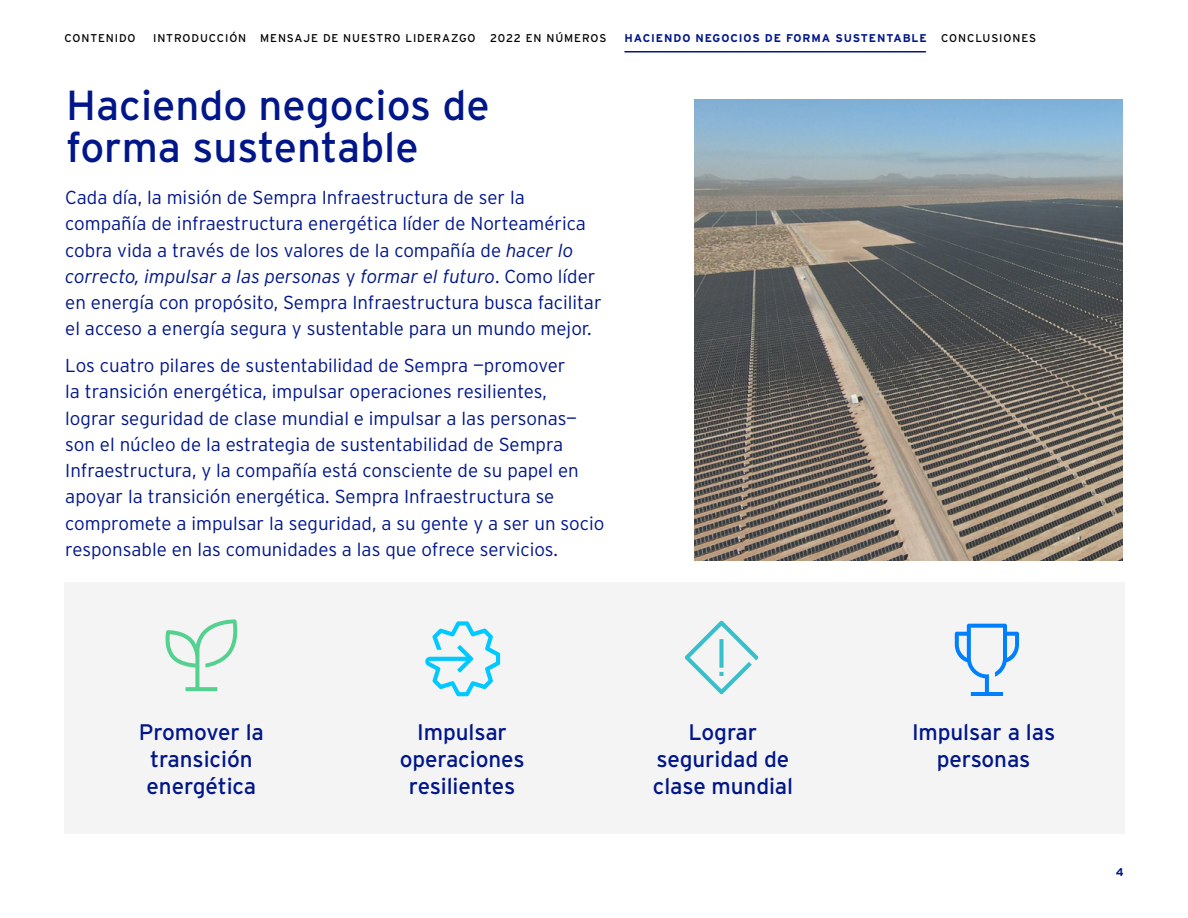
<style>
.page{position:relative;width:1188px;height:918px;background:#fff}
.page>*{position:absolute;margin:0;border:0;box-sizing:border-box;transform-origin:0 0}
.t1{font:42px/42px "Interstate";color:#001689}
.t2{font:22.5px/27px "Interstate";letter-spacing:-.005em;color:#001689;text-align:center}
.t3{font:300 18.75px/26.2px "Interstate";color:#001689}
.t4{font:11.25px "Interstate";letter-spacing:.08em;color:#000}
.t5{font:700 11.25px "Interstate";letter-spacing:.08em;color:#001689}
.s1{font-style:italic}
</style>
<div class="page">
<div style="left:64px;top:582px;width:1061px;height:252px;background:#f4f4f4"></div>
<svg style="left:165px;top:619px;width:73px;height:72px"></svg>
<svg style="left:425px;top:621px;width:75px;height:75px"></svg>
<svg style="left:685px;top:621px;width:73px;height:73px"></svg>
<svg style="left:955px;top:624px;width:64px;height:72px"></svg>
<img style="left:694px;top:99px;width:429px;height:462px">
<hr style="left:624px;top:51px;width:302px;height:2px;background:#001689">
<p class="t4" style="left:64px;top:32px;width:73px">CONTENIDO</p>
<p class="t4" style="left:153px;top:32px;width:324px">INTRODUCCIÓN MENSAJE DE NUESTRO LIDERAZGO</p>
<p class="t4" style="left:490px;top:32px;width:118px">2022 EN NÚMEROS</p>
<p class="t5" style="left:624px;top:32px;width:304px">HACIENDO NEGOCIOS DE FORMA SUSTENTABLE</p>
<p class="t4" style="left:941px;top:32px;width:96px">CONCLUSIONES</p>
<h1 class="t1" style="left:66px;top:84px;width:425px">Haciendo negocios de forma sustentable</h1>
<p class="t3" style="left:65px;top:184px;width:538px">Cada día, la misión de Sempra Infraestructura de ser la compañía de infraestructura energética líder de Norteamérica cobra vida a través de los valores de la compañía de <span class="s1">hacer lo correcto, impulsar a las personas</span> y <span class="s1">formar el futuro</span>. Como líder en energía con propósito, Sempra Infraestructura busca facilitar el acceso a energía segura y sustentable para un mundo mejor.</p>
<p class="t3" style="left:65px;top:352px;width:541px">Los cuatro pilares de sustentabilidad de Sempra —promover<br>la transición energética, impulsar operaciones resilientes,<br>lograr seguridad de clase mundial e impulsar a las personas— son el núcleo de la estrategia de sustentabilidad de Sempra Infraestructura, y la compañía está consciente de su papel en apoyar la transición energética. Sempra Infraestructura se compromete a impulsar la seguridad, a su gente y a ser un socio responsable en las comunidades a las que ofrece servicios.</p>
<p class="t2" style="left:139px;top:718px;width:127px">Promover la transición energética</p>
<p class="t2" style="left:400px;top:718px;width:126px">Impulsar operaciones resilientes</p>
<p class="t2" style="left:653px;top:718px;width:142px">Lograr seguridad de clase mundial</p>
<p class="t2" style="left:912px;top:718px;width:145px">Impulsar a las personas</p>
<p class="t5" style="left:1116px;top:866px;width:9px">4</p>
</div>
